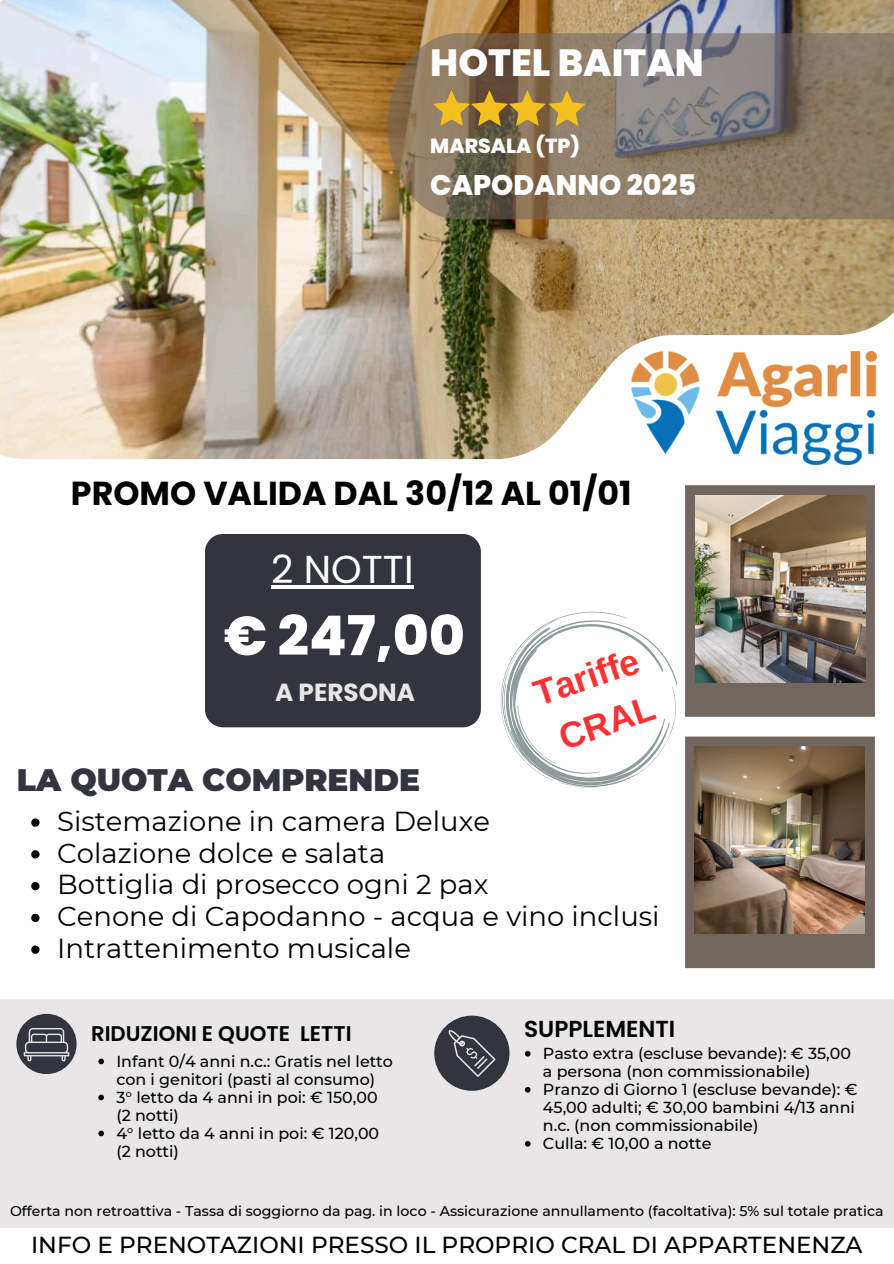
<style>
.page{position:relative;width:894px;height:1264px;background:#fff}
.page>*{position:absolute;margin:0;border:0;box-sizing:border-box;transform-origin:0 0}
.t1{font:800 54.9px "Poppins";color:#fff}
.t2{font:38.85px "Poppins";color:#fff}
.t3{font:800 37.8px "Poppins";color:#fff}
.t4{font:700 35.55px/49.5px "Arimo";color:#ff3131}
.t5{font:700 33.3px "Poppins";color:#000}
.t6{font:900 31.05px "Montserrat";color:#32353e}
.t7{font:800 28.35px "Poppins";color:#fff}
.t8{font:27.45px "Montserrat";color:#000}
.t9{font:700 24.75px "Poppins";color:#e8e6e6}
.t10{font:500 23.1px "Montserrat";color:#000}
.t11{font:600 23.1px "Poppins";color:#000}
.t12{font:600 21.15px "Poppins";color:#000}
.t13{font:800 20.4px "Poppins";color:#fff}
.t14{font:500 15.9px/18px "Montserrat";color:#000}
.t15{font:500 14.1px "Montserrat";color:#000}
</style>
<div class="page">
<img style="left:0;top:0;width:893px;height:459px">
<div style="left:0;top:999px;width:893px;height:228px;background:#e8e6e6"></div>
<svg style="left:387px;top:33px;width:506px;height:186px;background:#857663"></svg>
<div style="left:434px;top:1015px;width:75px;height:75px;background:#32353e;border-radius:50%"></div>
<svg style="left:448px;top:1030px;width:47px;height:46px"></svg>
<svg style="left:433px;top:90px;width:152px;height:36px;background:#ac8a3c"></svg>
<svg style="left:31px;top:818px;width:8px;height:8px"></svg>
<svg style="left:31px;top:850px;width:8px;height:8px"></svg>
<svg style="left:31px;top:882px;width:8px;height:8px"></svg>
<svg style="left:31px;top:913px;width:8px;height:9px"></svg>
<svg style="left:31px;top:945px;width:8px;height:8px"></svg>
<img style="left:631px;top:351px;width:245px;height:114px">
<div style="left:205px;top:534px;width:275px;height:193px;background:#32353e"></div>
<svg style="left:525px;top:1051px;width:5px;height:5px"></svg>
<svg style="left:525px;top:1087px;width:5px;height:5px"></svg>
<svg style="left:525px;top:1141px;width:5px;height:5px"></svg>
<hr style="left:271px;top:585px;width:142px;height:4px;background:#fff">
<div style="left:16px;top:1013px;width:61px;height:61px;background:#32353e;border-radius:50%"></div>
<svg style="left:24px;top:1028px;width:45px;height:33px"></svg>
<svg style="left:98px;top:1058px;width:6px;height:6px"></svg>
<svg style="left:98px;top:1094px;width:6px;height:6px"></svg>
<svg style="left:98px;top:1130px;width:6px;height:6px"></svg>
<img style="left:500px;top:485px;width:374px;height:483px">
<h4 class="t3" style="left:430px;top:36px;width:275px">HOTEL BAITAN</h4>
<p class="t13" style="left:430px;top:132px;width:151px">MARSALA (TP)</p>
<p class="t7" style="left:430px;top:165px;width:267px">CAPODANNO 2025</p>
<h5 class="t5" style="left:71px;top:470px;width:562px">PROMO VALIDA DAL 30/12 AL 01/01</h5>
<p class="t2" style="left:271px;top:542px;width:144px">2 NOTTI</p>
<p class="t1" style="left:223px;top:597px;width:242px">€ 247,00</p>
<p class="t9" style="left:275px;top:675px;width:141px">A PERSONA</p>
<h5 class="t6" style="left:17px;top:761px;width:404px">LA QUOTA COMPRENDE</h5>
<p class="t4" style="left:527px;top:671px;width:110px;rotate:-19deg">Tariffe<br>CRAL</p>
<p class="t8" style="left:57px;top:804px;width:434px">Sistemazione in camera Deluxe</p>
<p class="t8" style="left:57px;top:836px;width:329px">Colazione dolce e salata</p>
<p class="t8" style="left:57px;top:867px;width:432px">Bottiglia di prosecco ogni 2 pax</p>
<p class="t8" style="left:57px;top:899px;width:603px">Cenone di Capodanno - acqua e vino inclusi</p>
<h6 class="t8" style="left:57px;top:931px;width:355px">Intrattenimento musicale</h6>
<p class="t12" style="left:91px;top:1018px;width:262px">RIDUZIONI E QUOTE LETTI</p>
<p class="t14" style="left:116px;top:1051px;width:278px">Infant 0/4 anni n.c.: Gratis nel letto con i genitori (pasti al consumo)</p>
<p class="t14" style="left:116px;top:1087px;width:263px">3° letto da 4 anni in poi: € 150,00 (2 notti)</p>
<p class="t14" style="left:116px;top:1123px;width:264px">4° letto da 4 anni in poi: € 120,00 (2 notti)</p>
<p class="t11" style="left:524px;top:1013px;width:152px">SUPPLEMENTI</p>
<p class="t14" style="left:542px;top:1044px;width:309px">Pasto extra (escluse bevande): € 35,00 a persona (non commissionabile)</p>
<h3 class="t14" style="left:542px;top:1080px;width:316px">Pranzo di Giorno 1 (escluse bevande): €<br>45,00 adulti; € 30,00 bambini 4/13 anni n.c. (non commissionabile)</h3>
<h1 class="t14" style="left:542px;top:1134px;width:170px">Culla: € 10,00 a notte</h1>
<p class="t15" style="left:10px;top:1202px;width:874px">Offerta non retroattiva - Tassa di soggiorno da pag. in loco - Assicurazione annullamento (facoltativa): 5% sul totale pratica</p>
<p class="t10" style="left:31px;top:1230px;width:832px">INFO E PRENOTAZIONI PRESSO IL PROPRIO CRAL DI APPARTENENZA</p>
</div>
